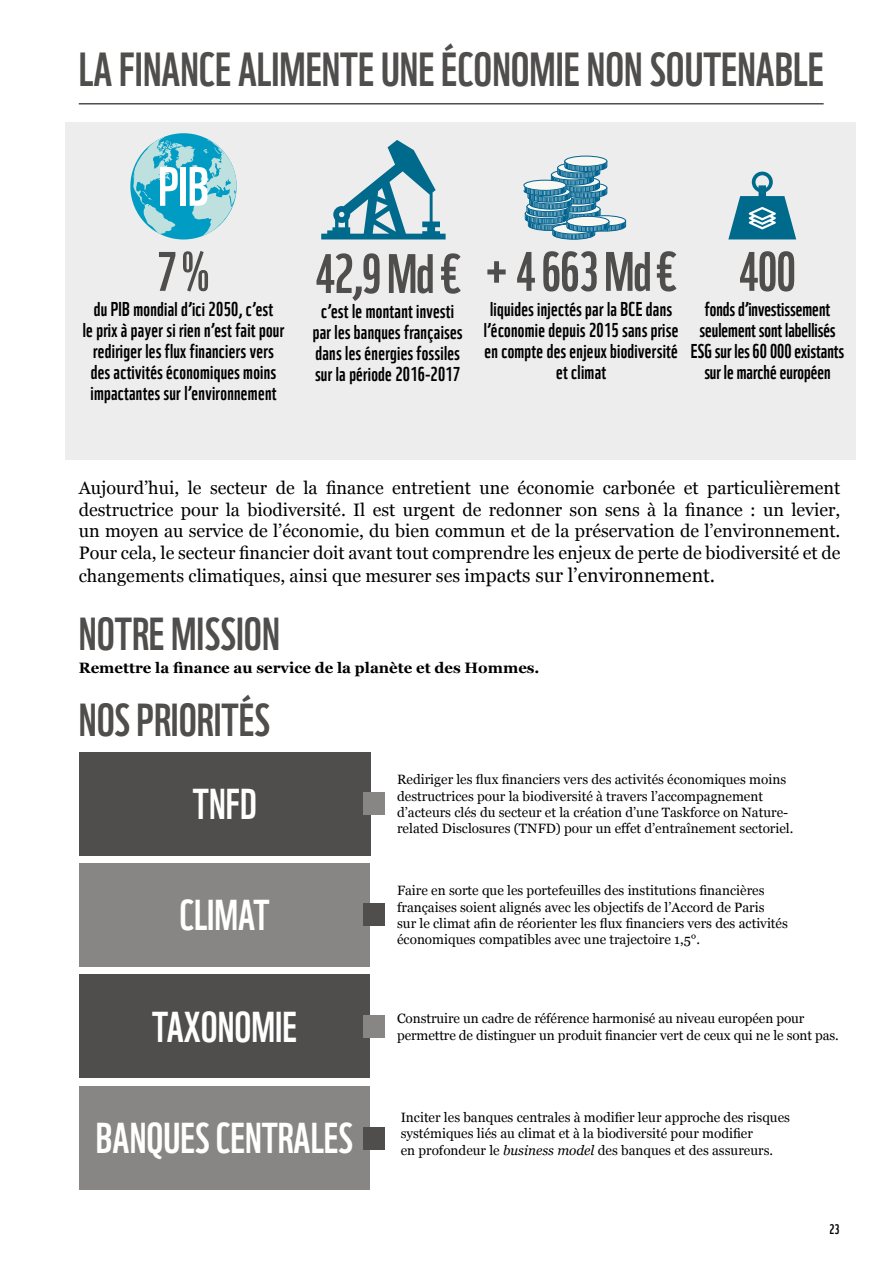
<style>
.page{position:relative;width:893px;height:1263px;background:#fff}
.page>*{position:absolute;margin:0;border:0;box-sizing:border-box;transform-origin:0 0}
.t1{font:54px "WWF";letter-spacing:-.025em;color:#4f4e4d}
.t2{font:54px "WWF";color:#fff}
.t3{font:46.5px "WWF";color:#4f4e4d}
.t4{font:45px "WWF";color:#4f4e4d}
.t5{font:42px "WWF";color:#fff}
.t6{font:19.5px/21px "WWF";letter-spacing:.015em;color:#000;text-align:center}
.t7{font:18px/21.6px "Georgia";color:#000;text-align:justify}
.t8{font:700 15px "Georgia";color:#000}
.t9{font:13.5px/16.2px "Georgia";color:#000}
.t10{font:13.5px "WWF";color:#000}
.s1{font-size:19.5px}
.s2{font-style:italic}
</style>
<div class="page">
<div style="left:65px;top:122px;width:791px;height:337px;background:#eeeded"></div>
<div style="left:565px;top:156px;width:42px;height:10px;background:#f8f7f1;border-radius:50%"></div>
<div style="left:565px;top:156px;width:42px;height:10px;border:1px solid #006391;border-radius:50%"></div>
<svg style="left:523px;top:160px;width:103px;height:80px"></svg>
<hr style="left:79px;top:103px;width:745px;height:2px;background:#4f4e4d">
<svg style="left:728px;top:172px;width:68px;height:67px"></svg>
<div style="left:79px;top:752px;width:291px;height:103px;background:#4f4e4d"></div>
<div style="left:79px;top:863px;width:291px;height:103px;background:#878685"></div>
<div style="left:79px;top:975px;width:291px;height:103px;background:#4f4e4d"></div>
<div style="left:79px;top:1086px;width:291px;height:103px;background:#878685"></div>
<svg style="left:130px;top:133px;width:107px;height:107px"></svg>
<svg style="left:321px;top:140px;width:125px;height:99px"></svg>
<div style="left:363px;top:1127px;width:21px;height:22px;background:#4f4e4d"></div>
<div style="left:363px;top:1015px;width:21px;height:23px;background:#878685"></div>
<div style="left:363px;top:903px;width:21px;height:23px;background:#4f4e4d"></div>
<div style="left:363px;top:792px;width:21px;height:23px;background:#878685"></div>
<h2 class="t3" style="left:79px;top:33px;width:746px">LA FINANCE ALIMENTE UNE ÉCONOMIE NON SOUTENABLE</h2>
<h1 class="t2" style="left:158px;top:144px;width:53px">PIB</h1>
<h1 class="t1" style="left:157px;top:229px;width:54px">7%</h1>
<h3 class="t6" style="left:83px;top:297px;width:203px">du PIB mondial d’ici 2050, c’est<br>le prix à payer si rien n’est fait pour rediriger les flux financiers vers des activités économiques moins impactantes sur l’environnement</h3>
<h1 class="t1" style="left:315px;top:231px;width:146px">42,9 Md €</h1>
<h3 class="t6" style="left:313px;top:299px;width:151px">c’est le montant investi par les banques françaises dans les énergies fossiles sur la période 2016-2017</h3>
<h1 class="t1" style="left:486px;top:229px;width:191px">+ 4 663Md€</h1>
<h3 class="t6" style="left:484px;top:297px;width:196px">liquides injectés par la BCE dans l’économie depuis 2015 sans prise en compte des enjeux biodiversité et climat</h3>
<h1 class="t1" style="left:739px;top:229px;width:59px">400</h1>
<h3 class="t6" style="left:691px;top:297px;width:155px">fonds d’investissement seulement sont labellisés<br>ESG sur les 60 000 existants sur le marché européen</h3>
<p class="t7" style="left:79px;top:476px;width:763px">Aujourd’hui, le secteur de la finance entretient une économie carbonée et particulièrement destructrice pour la biodiversité. Il est urgent de redonner son sens à la finance : un levier, un moyen au service de l’économie, du bien commun et de la préservation de l’environnement.<br>Pour cela, le secteur financier doit avant tout comprendre les enjeux de perte de biodiversité et de</p>
<h3 class="t7" style="left:79px;top:565px;width:638px">changements climatiques, ainsi que mesurer ses im<span class="s1">pacts sur l’environnement.</span></h3>
<h3 class="t4" style="left:79px;top:598px;width:203px">NOTRE MISSION</h3>
<p class="t8" style="left:79px;top:657px;width:462px">Remettre la finance au service de la planète et des Hommes.</p>
<h3 class="t4" style="left:79px;top:685px;width:193px">NOS PRIORITÉS</h3>
<h3 class="t5" style="left:193px;top:771px;width:65px">TNFD</h3>
<h3 class="t5" style="left:179px;top:882px;width:92px">CLIMAT</h3>
<h3 class="t5" style="left:152px;top:994px;width:146px">TAXONOMIE</h3>
<h3 class="t5" style="left:96px;top:1105px;width:259px">BANQUES CENTRALES</h3>
<p class="t9" style="left:397px;top:771px;width:398px">Rediriger les flux financiers vers des activités économiques moins destructrices pour la biodiversité à travers l’accompagnement d’acteurs clés du secteur et la création d’une Taskforce on Nature&shy;related Disclosures (TNFD) pour un effet d’entraînement sectoriel.</p>
<p class="t9" style="left:397px;top:882px;width:392px">Faire en sorte que les portefeuilles des institutions financières françaises soient alignés avec les objectifs de l’Accord de Paris<br>sur le climat afin de réorienter les flux financiers vers des activités économiques compatibles avec une trajectoire 1,5°.</p>
<p class="t9" style="left:397px;top:1010px;width:443px">Construire un cadre de référence harmonisé au niveau européen pour permettre de distinguer un produit financier vert de ceux qui ne le sont pas.</p>
<p class="t9" style="left:401px;top:1109px;width:391px">Inciter les banques centrales à modifier leur approche des risques systémiques liés au climat et à la biodiversité pour modifier<br>en profondeur le <span class="s2">business model</span> des banques et des assureurs.</p>
<p class="t10" style="left:829px;top:1219px;width:11px">23</p>
</div>
